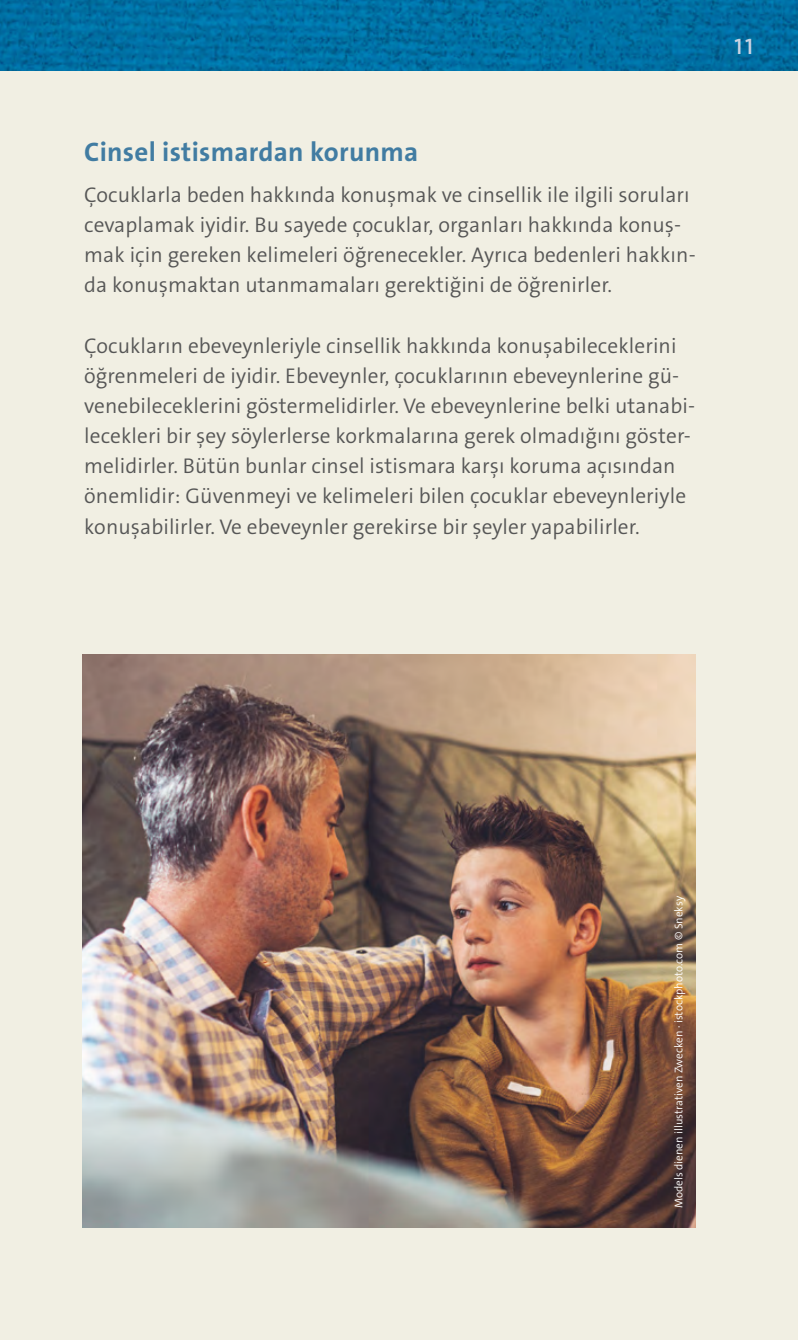
<style>
.page{position:relative;width:798px;height:1340px;background:#fff}
.page>*{position:absolute;margin:0;border:0;box-sizing:border-box;transform-origin:0 0}
.H2{font:27px "The Sans LP7 Bld";letter-spacing:.01em;color:#417ca2}
.t1{font:22.5px "The Sans LP6 Se Bld";color:#cad3e2}
.Copy{font:21.38px/30.2px "The Sans LP4 Se Lig";letter-spacing:.005em;color:#565656}
.Bildnachweis_etc{font:11.25px "The Sans LP4 Se Lig";color:#fff}
</style>
<div class="page">
<div style="left:0;top:0;width:797px;height:1339px;background:#f1efe3"></div>
<img style="left:0;top:0;width:797px;height:70px">
<img style="left:83px;top:654px;width:612px;height:573px">
<p class="H2" style="left:84px;top:134px;width:335px">Cinsel istismardan korunma</p>
<p class="Copy" style="left:84px;top:179px;width:612px">Çocuklarla beden hakkında konuşmak ve cinsellik ile ilgili soruları cevaplamak iyidir. Bu sayede çocuklar, organları hakkında konuş&shy;mak için gereken kelimeleri öğrenecekler. Ayrıca bedenleri hakkın&shy;da konuşmaktan utanmamaları gerektiğini de öğrenirler.</p>
<p class="Copy" style="left:84px;top:330px;width:612px">Çocukların ebeveynleriyle cinsellik hakkında konuşabileceklerini öğrenmeleri de iyidir. Ebeveynler, çocuklarının ebeveynlerine gü&shy;venebileceklerini göstermelidirler. Ve ebeveynlerine belki utanabi&shy;lecekleri bir şey söylerlerse korkmalarına gerek olmadığını göster&shy;melidirler. Bütün bunlar cinsel istismara karşı koruma açısından önemlidir: Güvenmeyi ve kelimeleri bilen çocuklar ebeveynleriyle konuşabilirler. Ve ebeveynler gerekirse bir şeyler yapabilirler.</p>
<p class="t1" style="left:734px;top:32px;width:20px">11</p>
<p class="Bildnachweis_etc" style="left:671px;top:1208px;width:314px;rotate:-90deg">Models dienen illustrativen Zwecken · istockphoto.com © Sneksy</p>
</div>
